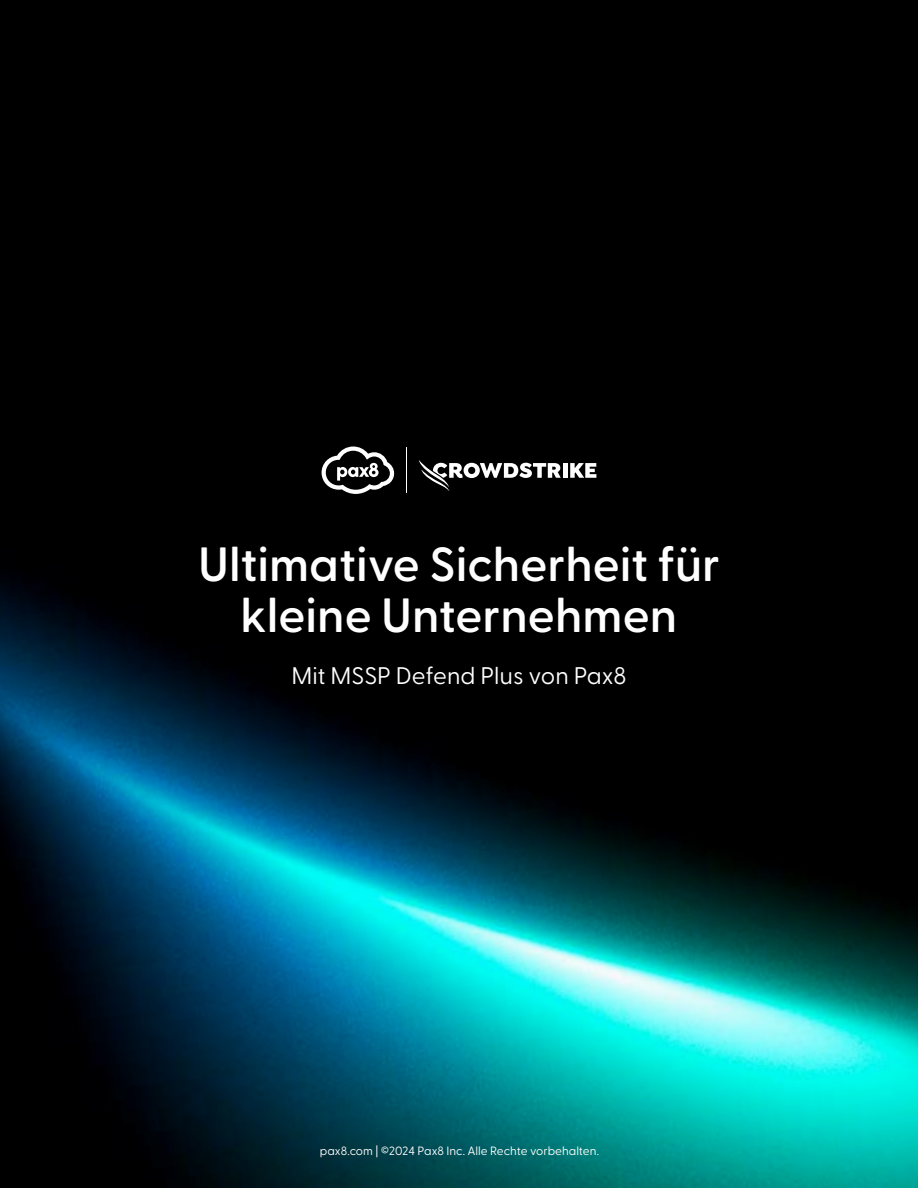
<style>
.page{position:relative;width:918px;height:1188px;background:#000}
.page>*{position:absolute;margin:0;border:0;box-sizing:border-box;transform-origin:0 0}
.t1{font:600 48px/51px "Greycliff CF";color:#fff;text-align:center}
.t2{font:24px "Greycliff CF";color:#fff}
.t3{font:12px "Greycliff CF";color:#fff}
</style>
<div class="page">
<img style="left:0;top:446px;width:918px;height:742px">
<hr style="left:406px;top:447px;width:1px;height:46px;background:#fff">
<svg style="left:322px;top:447px;width:72px;height:47px"></svg>
<hr style="left:563px;top:463px;width:4px;height:15px;background:#fff">
<svg style="left:570px;top:463px;width:26px;height:15px"></svg>
<svg style="left:419px;top:460px;width:142px;height:31px"></svg>
<h1 class="t1" style="left:198px;top:536px;width:523px">Ultimative Sicherheit für kleine Unternehmen</h1>
<h2 class="t2" style="left:291px;top:658px;width:337px">Mit MSSP Defend Plus von Pax8</h2>
<p class="t3" style="left:320px;top:1141px;width:281px">pax8.com | ©2024 Pax8 Inc. Alle Rechte vorbehalten.</p>
</div>
